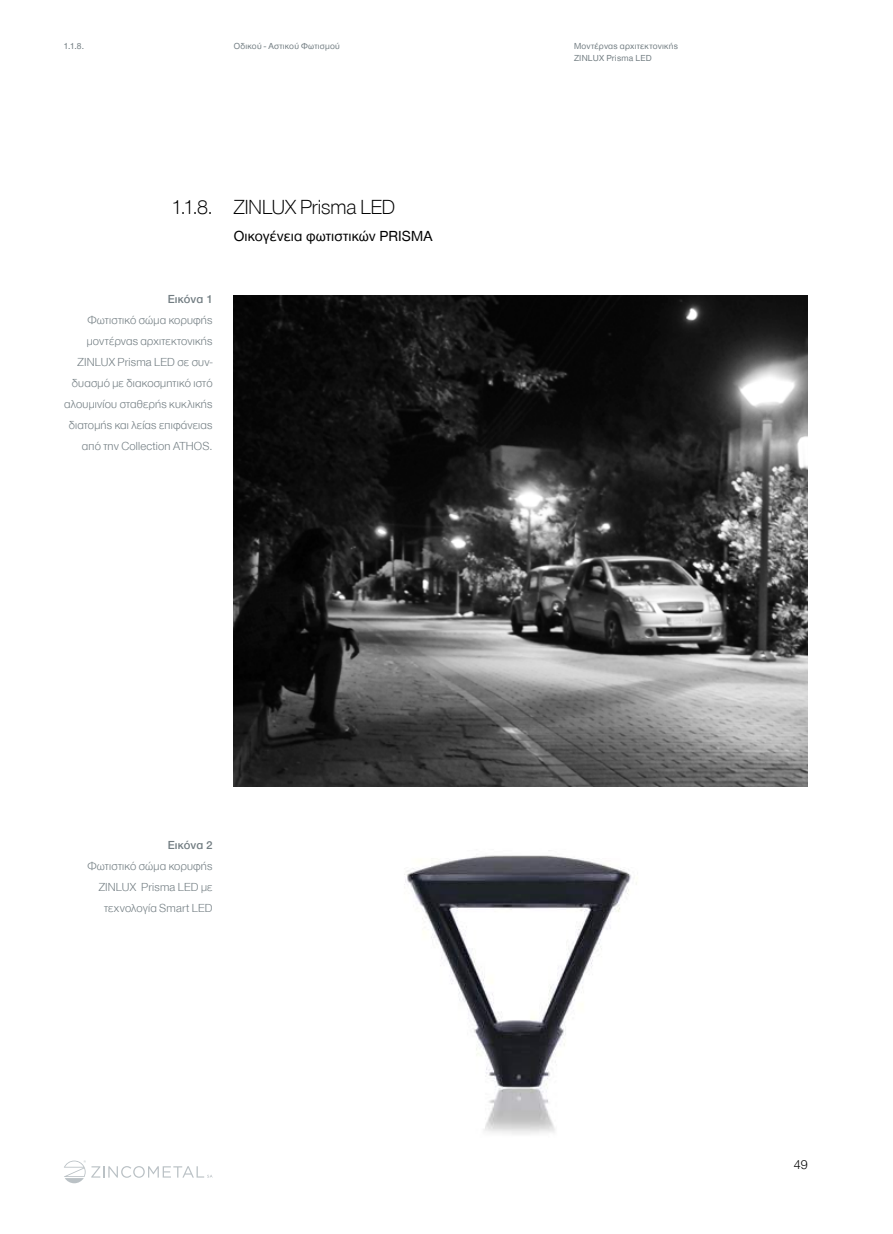
<style>
.page{position:relative;width:893px;height:1234px;background:#fff}
.page>*{position:absolute;margin:0;border:0;box-sizing:border-box;transform-origin:0 0}
.t1{font:300 21px "MC Neue 05";letter-spacing:-.005em;color:#000}
.t2{font:15px "MC Neue 08";letter-spacing:.005em;color:#000}
.t3{font:13.5px "MC Neue 06";color:#000}
.t4{font:12px/21px "MC Neue 06";letter-spacing:.015em;color:#727d82;text-align:right}
.t5{font:600 12px "MC Neue 09";color:#727d82}
.t6{font:9px/12px "MC Neue 08";letter-spacing:.025em;color:#727d82}
</style>
<div class="page">
<svg style="left:64px;top:1160px;width:149px;height:22px"></svg>
<img style="left:234px;top:296px;width:574px;height:490px">
<img style="left:404px;top:855px;width:233px;height:279px">
<p class="t6" style="left:64px;top:40px;width:22px">1.1.8.</p>
<p class="t6" style="left:234px;top:40px;width:107px">Οδικού - Αστικού Φωτισμού</p>
<h1 class="t1" style="left:172px;top:196px;width:42px">1.1.8.</h1>
<p class="t5" style="left:168px;top:292px;width:46px">Εικόνα 1</p>
<p class="t4" style="left:64px;top:309px;width:150px">Φωτιστικό σώμα κορυφής μοντέρνας αρχιτεκτονικής<br>ZINLUX Prisma LED σε συν&shy;δυασμό με διακοσμητικό ιστό αλουμινίου σταθερής κυκλικής διατομής και λείας επιφάνειας από την Collection ATHOS.</p>
<h1 class="t1" style="left:234px;top:196px;width:163px">ZINLUX Prisma LED</h1>
<p class="t2" style="left:234px;top:228px;width:200px">Οικογένεια φωτιστικών PRISMA</p>
<p class="t6" style="left:574px;top:40px;width:105px">Μοντέρνας αρχιτεκτονικής<br>ZINLUX Prisma LED</p>
<p class="t5" style="left:168px;top:838px;width:46px">Εικόνα 2</p>
<p class="t4" style="left:88px;top:855px;width:127px">Φωτιστικό σώμα κορυφής<br>ZINLUX Prisma LED με τεχνολογία Smart LED</p>
<p class="t3" style="left:794px;top:1157px;width:16px">49</p>
</div>
